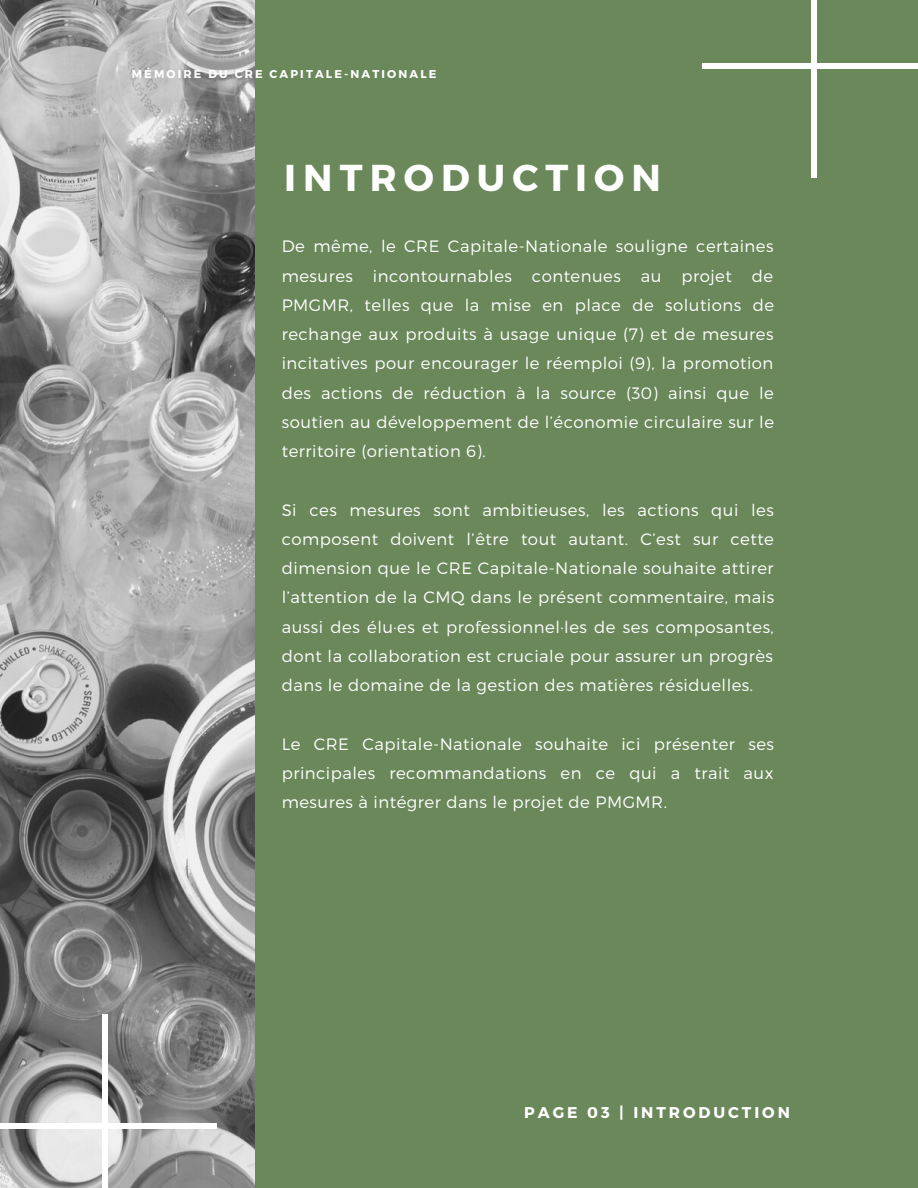
<style>
.page{position:relative;width:918px;height:1188px;background:#6a885a}
.page>*{position:absolute;margin:0;border:0;box-sizing:border-box;transform-origin:0 0}
.t1{font:700 37.35px "Montserrat";letter-spacing:.19em;color:#fff}
.t2{font:300 16.5px/29.2px "Montserrat";letter-spacing:.03em;color:#fff;text-align:justify}
.t3{font:700 15.6px "Montserrat";letter-spacing:.19em;color:#fff}
.t4{font:700 11.25px "Montserrat";letter-spacing:.19em;color:#fff}
</style>
<div class="page">
<img style="left:0;top:0;width:254px;height:1188px">
<div style="left:811px;top:0;width:6px;height:178px;background:#fff"></div>
<div style="left:703px;top:64px;width:215px;height:5px;background:#fff"></div>
<div style="left:102px;top:1014px;width:6px;height:174px;background:#fff"></div>
<div style="left:0;top:1123px;width:217px;height:5px;background:#fff"></div>
<p class="t4" style="left:132px;top:66px;width:306px">MÉMOIRE DU CRE CAPITALE-NATIONALE</p>
<h1 class="t1" style="left:284px;top:154px;width:378px">INTRODUCTION</h1>
<p class="t2" style="left:282px;top:231px;width:494px">De même, le CRE Capitale-Nationale souligne certaines mesures incontournables contenues au projet de PMGMR, telles que la mise en place de solutions de rechange aux produits à usage unique (7) et de mesures incitatives pour encourager le réemploi (9), la promotion des actions de réduction à la source (30) ainsi que le soutien au développement de l’économie circulaire sur le territoire (orientation 6).</p>
<p class="t2" style="left:282px;top:494px;width:494px">Si ces mesures sont ambitieuses, les actions qui les composent doivent l’être tout autant. C’est sur cette dimension que le CRE Capitale-Nationale souhaite attirer l’attention de la CMQ dans le présent commentaire, mais aussi des élu·es et professionnel·les de ses composantes, dont la collaboration est cruciale pour assurer un progrès dans le domaine de la gestion des matières résiduelles.</p>
<p class="t2" style="left:282px;top:728px;width:494px">Le CRE Capitale-Nationale souhaite ici présenter ses principales recommandations en ce qui a trait aux mesures à intégrer dans le projet de PMGMR.</p>
<p class="t3" style="left:524px;top:1103px;width:267px">PAGE 03 | INTRODUCTION</p>
</div>
